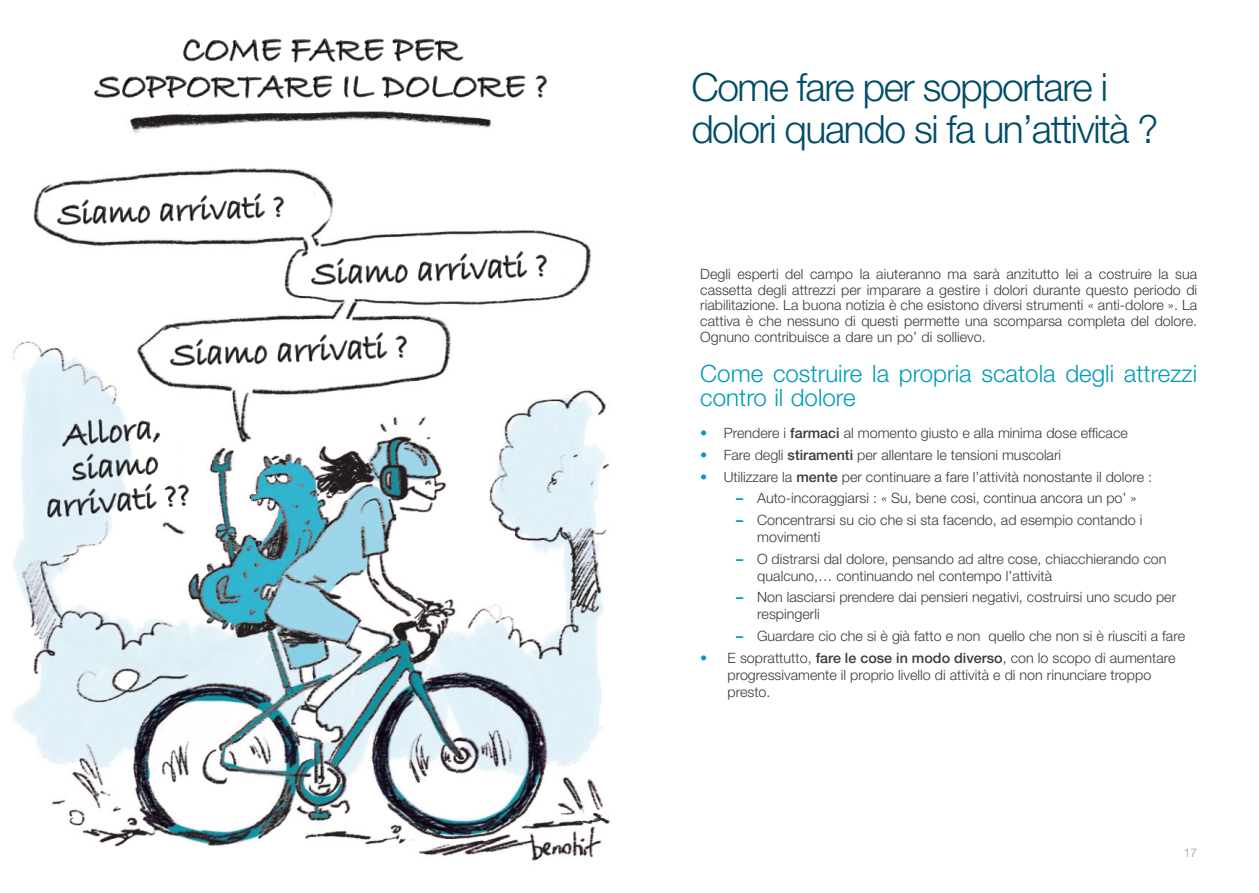
<style>
.page{position:relative;width:1259px;height:893px;background:#fff}
.page>*{position:absolute;margin:0;border:0;box-sizing:border-box;transform-origin:0 0}
.t1{font:300 39px/42px "Helvetica Neue LT Std";letter-spacing:-.035em;color:#004d67}
.t2{font:300 24px/24px "Helvetica Neue LT Std";color:#009cbc}
.t3{font:300 14.25px/17.1px "Helvetica Neue LT Std";color:#3c3b3b}
.t4{font:300 12px "Helvetica Neue LT Std";color:#989492}
.s1{font-weight:700;color:#009cbc}
.s2{font-weight:500}
</style>
<div class="page">
<img style="left:12px;top:239px;width:598px;height:622px">
<img style="left:31px;top:38px;width:543px;height:488px">
<img style="left:95px;top:39px;width:452px;height:60px">
<img style="left:58px;top:193px;width:225px;height:31px">
<img style="left:311px;top:252px;width:236px;height:32px">
<img style="left:171px;top:333px;width:235px;height:32px">
<img style="left:47px;top:419px;width:141px;height:98px">
<h1 class="t1" style="left:691px;top:71px;width:468px">Come fare per sopportare i dolori quando si fa un’attività ?</h1>
<p class="t3" style="left:700px;top:268px;width:498px;line-height:15.8px;text-align:justify">Degli esperti del campo la aiuteranno ma sarà anzitutto lei a costruire la sua cassetta degli attrezzi per imparare a gestire i dolori durante questo periodo di riabilitazione. La buona notizia è che esistono diversi strumenti « anti-dolore ». La cattiva è che nessuno di questi permette una scomparsa completa del dolore.<br>Ognuno contribuisce a dare un po’ di sollievo.</p>
<h2 class="t2" style="left:700px;top:365px;width:498px">Come costruire la propria scatola degli attrezzi contro il dolore</h2>
<p class="t3" style="left:700px;top:427px;width:429px"><span class="s1">•</span> Prendere i <span class="s2">farmaci</span> al momento giusto e alla minima dose efficace</p>
<p class="t3" style="left:700px;top:448px;width:362px"><span class="s1">•</span> Fare degli <span class="s2">stiramenti</span> per allentare le tensioni muscolari</p>
<p class="t3" style="left:700px;top:470px;width:453px"><span class="s1">•</span> Utilizzare la <span class="s2">mente</span> per continuare a fare l’attività nonostante il dolore :</p>
<p class="t3" style="left:736px;top:492px;width:402px"><span class="s1">–</span> Auto-incoraggiarsi : « Su, bene cosi, continua ancora un po’ »</p>
<p class="t3" style="left:757px;top:513px;width:387px;text-indent:-21px"><span class="s1">–</span> Concentrarsi su cio che si sta facendo, ad esempio contando i movimenti</p>
<p class="t3" style="left:757px;top:552px;width:410px;text-indent:-21px"><span class="s1">–</span> O distrarsi dal dolore, pensando ad altre cose, chiacchierando con qualcuno,… continuando nel contempo l’attività</p>
<p class="t3" style="left:757px;top:591px;width:420px;text-indent:-21px"><span class="s1">–</span> Non lasciarsi prendere dai pensieri negativi, costruirsi uno scudo per respingerli</p>
<p class="t3" style="left:736px;top:629px;width:450px"><span class="s1">–</span> Guardare cio che si è già fatto e non quello che non si è riusciti a fare</p>
<p class="t3" style="left:727px;top:651px;width:449px;text-indent:-27px"><span class="s1">•</span> E soprattutto, <span class="s2">fare le cose in modo diverso</span>, con lo scopo di aumentare progressivamente il proprio livello di attività e di non rinunciare troppo presto.</p>
<p class="t4" style="left:1183px;top:848px;width:15px">17</p>
</div>
